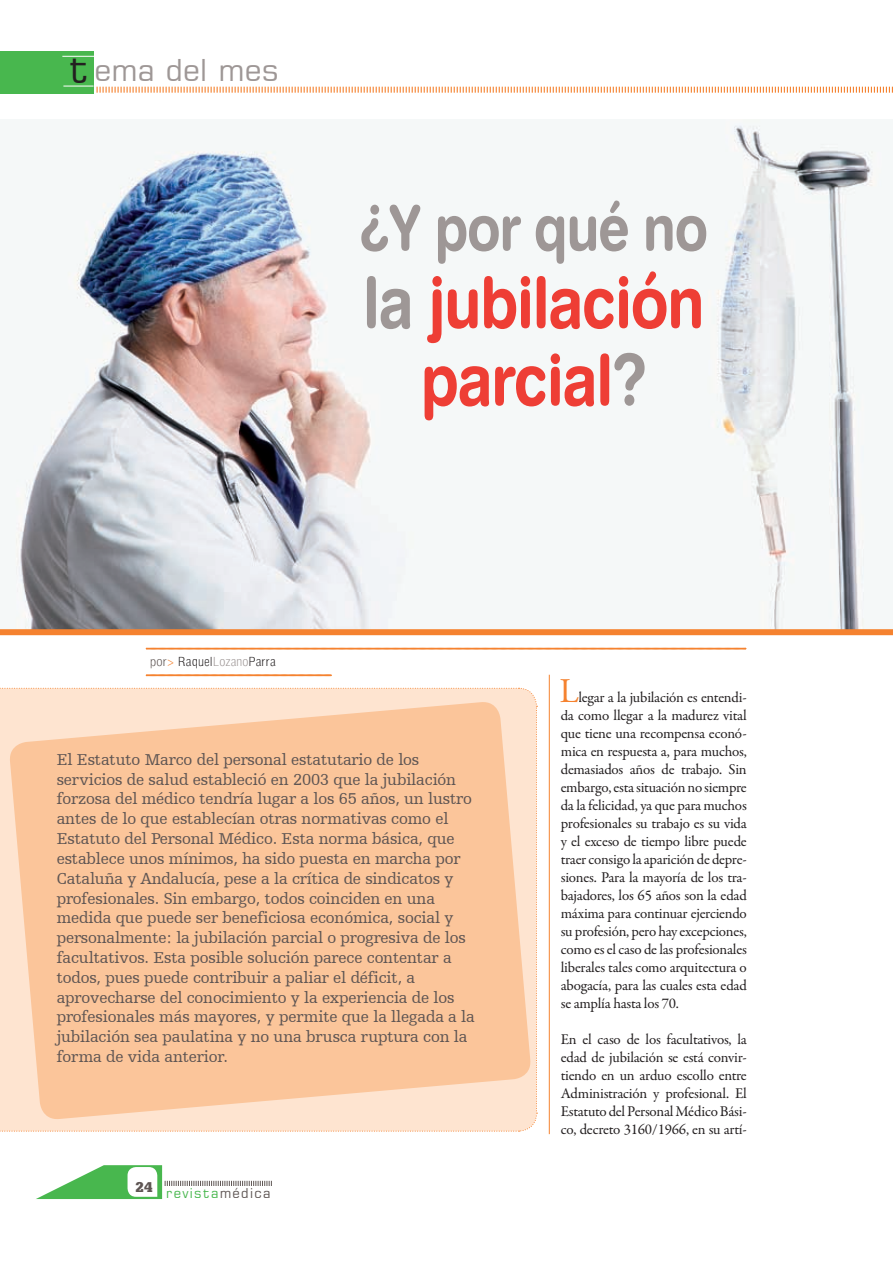
<style>
.page{position:relative;width:893px;height:1263px;background:#fff}
.page>*{position:absolute;margin:0;border:0;box-sizing:border-box;transform-origin:0 0}
.t1{font:70.95px/77.4px "Swiss 721 BT Bold Rounded";letter-spacing:-.025em;color:#ee3e35;text-align:center;scale:.88 1}
.t2{font:62.7px "Swiss 721 BT Bold Rounded";letter-spacing:-.025em;color:#9e9796;scale:.88 1}
.t3{font:34.5px "Adobe Garamond Pro";color:#f5822f}
.t4{font:30px "Square 721 BT";color:#9e9796}
.t5{font:16.5px/19.8px "Humanist Slabserif 712 BT";letter-spacing:-.01em;color:#5e5553}
.t6{font:15px/18px "Garamond Premr Pro";letter-spacing:-.015em;color:#231f20;text-align:justify}
.t7{font:13.5px "Square 721 BT";letter-spacing:.1em;color:#48b74e}
.t8{font:300 condensed 12.15px "Arena";letter-spacing:.01em;color:#231f20;scale:1.08 1}
.s1{font-size:39px;color:#231f20}
.s2{color:#9e9796}
.s3{color:#5e5553}
.s4{color:#f5822f}
</style>
<div class="page">
<svg style="left:36px;top:1165px;width:236px;height:34px"></svg>
<div style="left:164px;top:1186px;width:109px;height:13px;background:#fff"></div>
<div style="left:0;top:51px;width:93px;height:43px;background:#48b74e"></div>
<hr style="left:62px;top:56px;width:34px;height:1px;background:#fff">
<hr style="left:63px;top:86px;width:31px;height:1px;background:#fff">
<svg style="left:96px;top:86px;width:797px;height:7px"></svg>
<svg style="left:0;top:687px;width:537px;height:445px;background:#fde3ce"></svg>
<svg style="left:8px;top:701px;width:524px;height:419px;background:#fbc9a2"></svg>
<svg style="left:146px;top:675px;width:186px;height:1px"></svg>
<svg style="left:146px;top:648px;width:600px;height:1px"></svg>
<hr style="left:549px;top:675px;width:1px;height:459px;background:#f5822f">
<img style="left:16px;top:123px;width:866px;height:506px">
<div style="left:0;top:629px;width:893px;height:6px;background:#f5822f"></div>
<p class="t4" style="left:70px;top:51px;width:211px"><span class="s1">t</span> ema del mes</p>
<p class="t2" style="left:359px;top:189px;width:398px">¿Y por qué no</p>
<p class="t1" style="left:363px;top:262px;width:390px"><span class="s2">la</span> jubilación parcial<span class="s2">?</span></p>
<p class="t8" style="left:150px;top:655px;width:118px"><span class="s3">por</span><span class="s4">&gt;</span> Raquel<span class="s2">Lozano</span>Parra</p>
<p class="t5" style="left:57px;top:749px;width:420px">El Estatuto Marco del personal estatutario de los servicios de salud estableció en 2003 que la jubilación forzosa del médico tendría lugar a los 65 años, un lustro antes de lo que establecían otras normativas como el Estatuto del Personal Médico. Esta norma básica, que establece unos mínimos, ha sido puesta en marcha por Cataluña y Andalucía, pese a la crítica de sindicatos y profesionales. Sin embargo, todos coinciden en una medida que puede ser beneficiosa económica, social y personalmente: la jubilación parcial o progresiva de los facultativos. Esta posible solución parece contentar a todos, pues puede contribuir a paliar el déficit, a aprovecharse del conocimiento y la experiencia de los profesionales más mayores, y permite que la llegada a la jubilación sea paulatina y no una brusca ruptura con la forma de vida anterior.</p>
<p class="t7" style="left:135px;top:1184px;width:137px"><sup>24</sup> revista<span class="s3">médica</span></p>
<p class="t3" style="left:559px;top:670px;width:21px">L</p>
<p class="t6" style="left:561px;top:689px;width:188px;text-indent:18px">legar a la jubilación es entendi&shy;da como llegar a la madurez vital que tiene una recompensa econó&shy;mica en respuesta a, para muchos, demasiados años de trabajo. Sin embargo, esta situación no siempre da la felicidad, ya que para muchos profesionales su trabajo es su vida y el exceso de tiempo libre puede traer consigo la aparición de depre&shy;siones. Para la mayoría de los tra&shy;bajadores, los 65 años son la edad máxima para continuar ejerciendo su profesión, pero hay excepciones, como es el caso de las profesionales liberales tales como arquitectura o abogacía, para las cuales esta edad se amplía hasta los 70.</p>
<p class="t6" style="left:561px;top:1031px;width:188px">En el caso de los facultativos, la edad de jubilación se está convir&shy;tiendo en un arduo escollo entre Administración y profesional. El Estatuto del Personal Médico Bási&shy;co, decreto 3160/1966, en su artí-</p>
</div>
